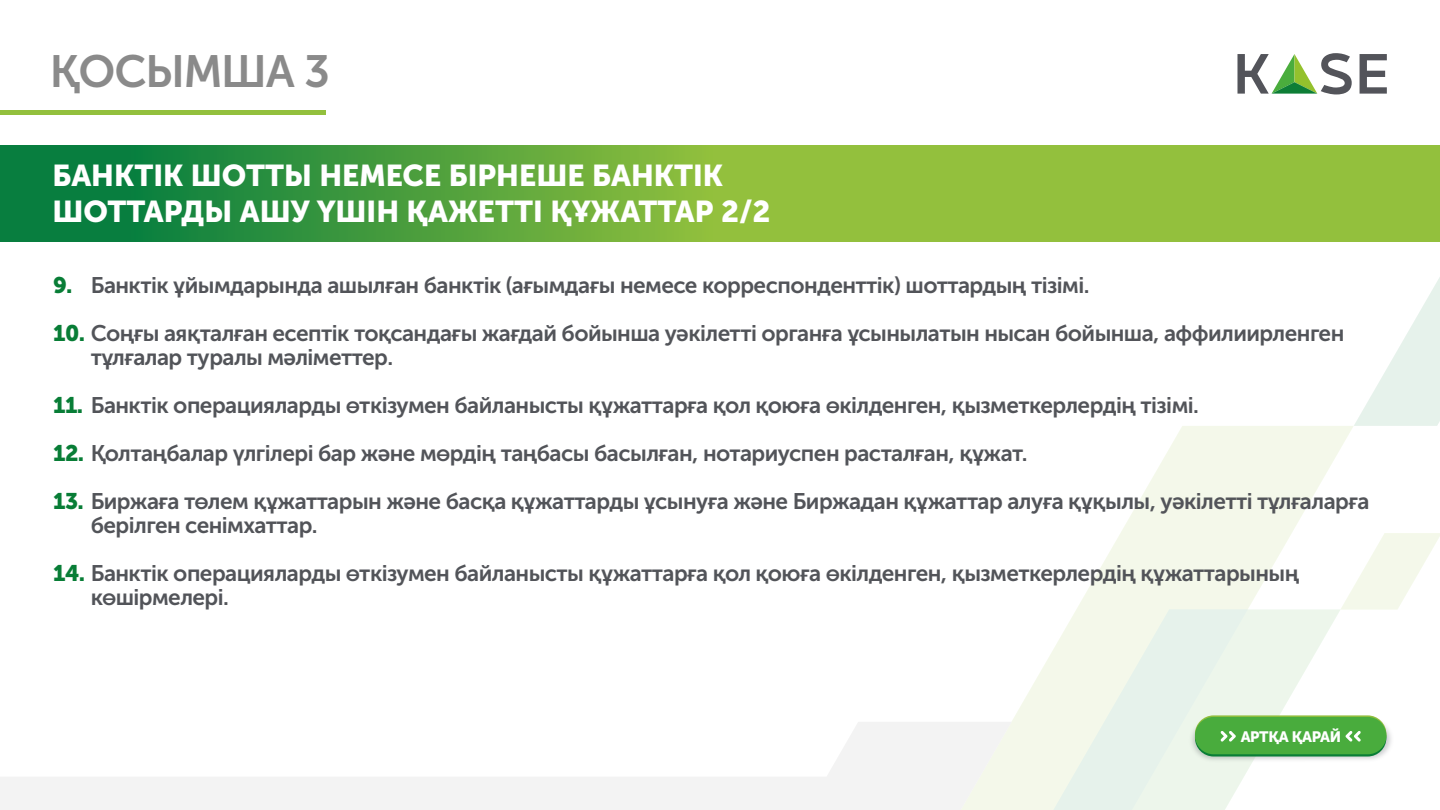
<style>
.page{position:relative;width:1440px;height:810px;background:#fff}
.page>*{position:absolute;margin:0;border:0;box-sizing:border-box;transform-origin:0 0}
.t1{font:45px "Museo Sans Cyrl 700";letter-spacing:-.025em;color:#8a8a8a}
.t2{font:30px/36px "Museo Sans Cyrl 900";color:#fff}
.t3{font:22.5px "Museo Sans Cyrl 700";letter-spacing:-.025em;color:#525459}
.t4{font:22.5px "Museo Sans Cyrl 900";color:#087d36}
.t5{font:15px "Museo Sans Cyrl 900";letter-spacing:-.025em;color:#fff}
.s1{font-family:"Museo Sans Cyrl 900";color:#087d36}
</style>
<div class="page">
<svg style="left:1237px;top:53px;width:115px;height:41px"></svg>
<svg style="left:1360px;top:54px;width:27px;height:40px"></svg>
<svg style="left:1012px;top:426px;width:341px;height:384px;fill:#f4f8ea"></svg>
<svg style="left:0;top:722px;width:1012px;height:88px"></svg>
<svg style="left:1248px;top:609px;width:93px;height:201px"></svg>
<svg style="left:1354px;top:277px;width:86px;height:149px"></svg>
<svg style="left:1340px;top:533px;width:100px;height:77px"></svg>
<svg style="left:0;top:146px;width:1440px;height:95px;background:#69ac3d"></svg>
<hr style="left:0;top:111px;width:326px;height:3px;background:#93c03d">
<img style="left:1248px;top:714px;width:143px;height:61px">
<svg style="left:1195px;top:719px;width:191px;height:38px"></svg>
<div style="left:1195px;top:715px;width:191px;height:38px;background:#92bf3d;border-radius:19px"></div>
<div style="left:1195px;top:717px;width:191px;height:37px;background:#49ac3d;border-radius:19px"></div>
<svg style="left:1043px;top:609px;width:205px;height:201px;background:#e5f1e3"></svg>
<svg style="left:1346px;top:731px;width:15px;height:11px"></svg>
<h1 class="t1" style="left:50px;top:46px;width:282px">ҚОСЫМША 3</h1>
<h2 class="t2" style="left:52px;top:158px;width:720px">БАНКТІК ШОТТЫ НЕМЕСЕ БІРНЕШЕ БАНКТІК<br>ШОТТАРДЫ АШУ ҮШІН ҚАЖЕТТІ ҚҰЖАТТАР 2/2</h2>
<p class="t4" style="left:53px;top:272px;width:21px">9.</p>
<p class="t3" style="left:53px;top:321px;width:1293px"><span class="s1">10.</span> Соңғы аяқталған есептік тоқсандағы жағдай бойынша уәкілетті органға ұсынылатын нысан бойынша, аффилиирленген</p>
<p class="t3" style="left:91px;top:273px;width:1000px">Банктік ұйымдарында ашылған банктік (ағымдағы немесе корреспонденттік) шоттардың тізімі.</p>
<p class="t3" style="left:91px;top:345px;width:304px">тұлғалар туралы мәліметтер.</p>
<p class="t3" style="left:53px;top:393px;width:1147px"><span class="s1">11.</span> Банктік операцияларды өткізумен байланысты құжаттарға қол қоюға өкілденген, қызметкерлердің тізімі.</p>
<p class="t3" style="left:53px;top:441px;width:976px"><span class="s1">12.</span> Қолтаңбалар үлгілері бар және мөрдің таңбасы басылған, нотариуспен расталған, құжат.</p>
<p class="t3" style="left:53px;top:489px;width:1318px"><span class="s1">13.</span> Биржаға төлем құжаттарын және басқа құжаттарды ұсынуға және Биржадан құжаттар алуға құқылы, уәкілетті тұлғаларға</p>
<p class="t3" style="left:91px;top:513px;width:229px">берілген сенімхаттар.</p>
<p class="t3" style="left:53px;top:561px;width:1248px"><span class="s1">14.</span> Банктік операцияларды өткізумен байланысты құжаттарға қол қоюға өкілденген, қызметкерлердің құжаттарының</p>
<p class="t3" style="left:91px;top:585px;width:140px">көшірмелері.</p>
<p class="t5" style="left:1241px;top:728px;width:102px">АРТҚА ҚАРАЙ</p>
</div>
